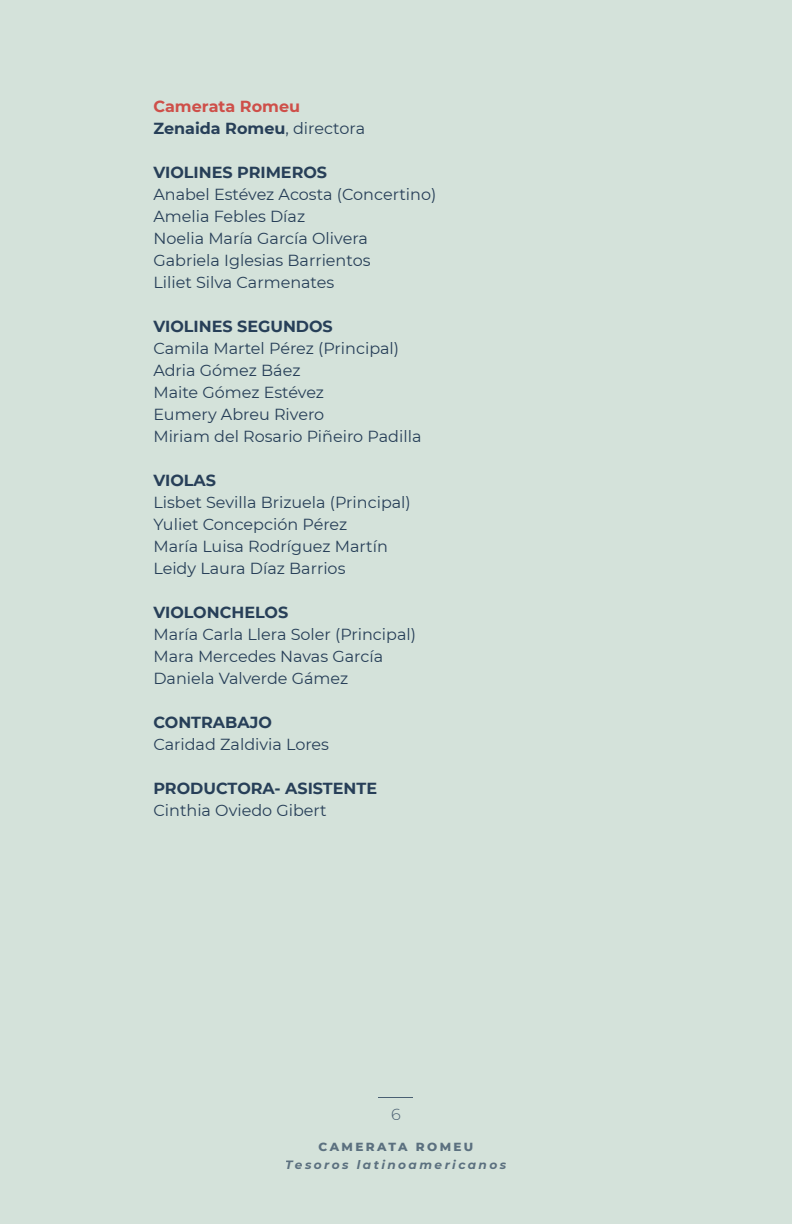
<style>
.page{position:relative;width:792px;height:1224px;background:#d4e2da}
.page>*{position:absolute;margin:0;border:0;box-sizing:border-box;transform-origin:0 0}
.t1{font:16px/22px "Montserrat";color:#273f58}
.t2{font:700 16px "Montserrat";color:#273f58}
.t3{font:700 16px/22px "Montserrat";color:#ce4f49}
.t4{font:300 16px "Montserrat";color:#273f58}
.t5{font:italic 700 12px "Montserrat";letter-spacing:.2em;color:#273f58}
.t6{font:800 12px "Montserrat";letter-spacing:.2em;color:#273f58}
.s1{color:#273f58}
.s2{font-weight:400;color:#273f58}
</style>
<div class="page">
<hr style="left:379px;top:1097px;width:34px;height:1px;background:#273f58">
<p class="t3" style="left:153px;top:94px;width:213px">Camerata Romeu<br><span class="s1">Zenaida Romeu</span><span class="s2">, directora</span></p>
<p class="t2" style="left:153px;top:160px;width:175px">VIOLINES PRIMEROS</p>
<p class="t1" style="left:153px;top:182px;width:284px">Anabel Estévez Acosta (Concertino)<br>Amelia Febles Díaz<br>Noelia María García Olivera<br>Gabriela Iglesias Barrientos<br>Liliet Silva Carmenates</p>
<p class="t2" style="left:153px;top:314px;width:181px">VIOLINES SEGUNDOS</p>
<p class="t1" style="left:153px;top:336px;width:270px">Camila Martel Pérez (Principal)<br>Adria Gómez Báez<br>Maite Gómez Estévez<br>Eumery Abreu Rivero<br>Miriam del Rosario Piñeiro Padilla</p>
<p class="t2" style="left:153px;top:468px;width:64px">VIOLAS</p>
<p class="t1" style="left:153px;top:490px;width:259px">Lisbet Sevilla Brizuela (Principal)<br>Yuliet Concepción Pérez<br>María Luisa Rodríguez Martín<br>Leidy Laura Díaz Barrios</p>
<p class="t2" style="left:153px;top:600px;width:136px">VIOLONCHELOS</p>
<p class="t1" style="left:153px;top:622px;width:264px">María Carla Llera Soler (Principal)<br>Mara Mercedes Navas García<br>Daniela Valverde Gámez</p>
<p class="t2" style="left:153px;top:710px;width:120px">CONTRABAJO</p>
<p class="t1" style="left:153px;top:732px;width:177px">Caridad Zaldivia Lores</p>
<p class="t2" style="left:153px;top:776px;width:225px">PRODUCTORA- ASISTENTE</p>
<p class="t1" style="left:153px;top:798px;width:175px">Cinthia Oviedo Gibert</p>
<p class="t4" style="left:391px;top:1104px;width:11px">6</p>
<p class="t6" style="left:319px;top:1138px;width:156px">CAMERATA ROMEU</p>
<p class="t5" style="left:286px;top:1156px;width:222px">Tesoros latinoamericanos</p>
</div>
